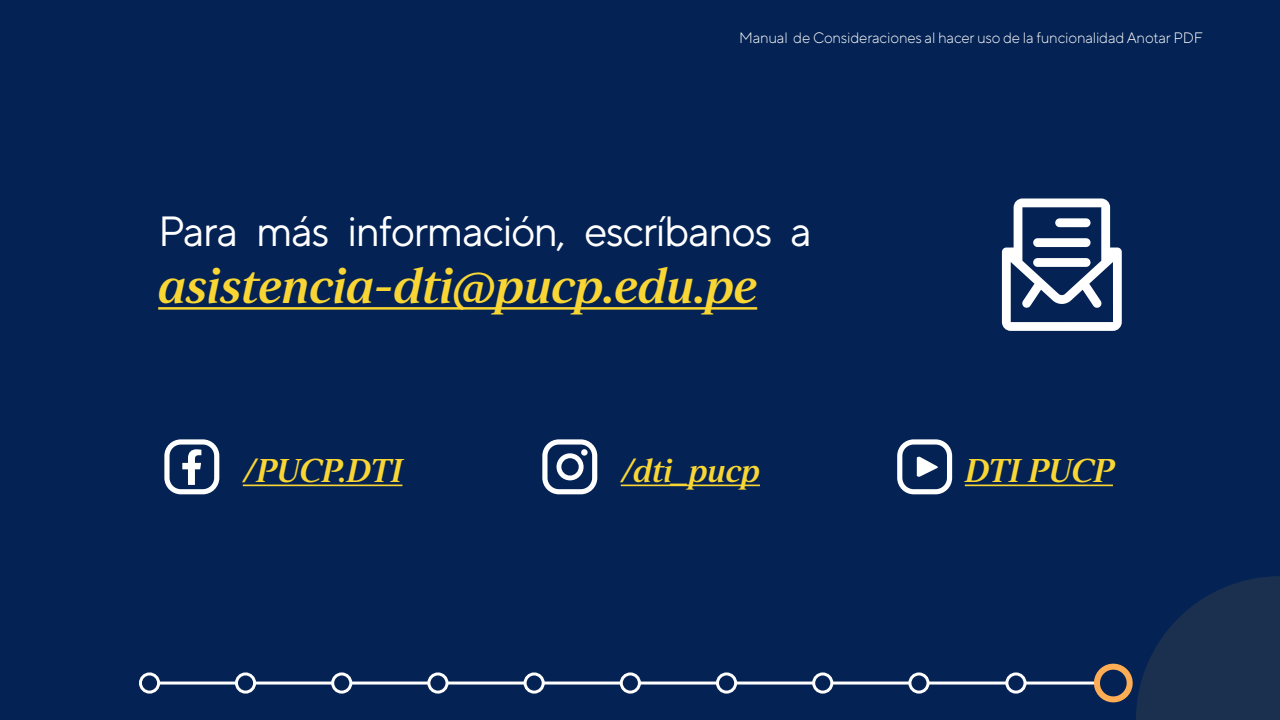
<style>
.page{position:relative;width:1280px;height:720px;background:#042354}
.page>*{position:absolute;margin:0;border:0;box-sizing:border-box;transform-origin:0 0}
.t1{font:50px "Strato Pro Demi Bold It";letter-spacing:-.02em;color:#fad634}
.t2{font:42px "TT Norms Pro";letter-spacing:-.035em;color:#fff}
.t3{font:33px "Strato Pro Demi Bold It";letter-spacing:-.02em;color:#fad634}
.t4{font:300 15px "TT Norms Pro";letter-spacing:-.01em;color:#fff}
</style>
<div class="page">
<hr style="left:149px;top:682px;width:962px;height:3px;background:#fff">
<svg style="left:333px;top:674px;width:18px;height:18px"></svg>
<div style="left:331px;top:672px;width:21px;height:22px;border:3px solid #fff;border-radius:50%"></div>
<svg style="left:429px;top:674px;width:18px;height:18px"></svg>
<div style="left:427px;top:672px;width:22px;height:22px;border:3px solid #fff;border-radius:50%"></div>
<svg style="left:236px;top:674px;width:19px;height:18px"></svg>
<div style="left:235px;top:672px;width:21px;height:22px;border:3px solid #fff;border-radius:50%"></div>
<svg style="left:140px;top:674px;width:19px;height:18px"></svg>
<div style="left:139px;top:672px;width:21px;height:22px;border:3px solid #fff;border-radius:50%"></div>
<svg style="left:525px;top:674px;width:18px;height:18px"></svg>
<div style="left:524px;top:672px;width:21px;height:22px;border:3px solid #fff;border-radius:50%"></div>
<svg style="left:717px;top:674px;width:19px;height:18px"></svg>
<div style="left:716px;top:672px;width:21px;height:22px;border:3px solid #fff;border-radius:50%"></div>
<svg style="left:621px;top:674px;width:18px;height:18px"></svg>
<div style="left:620px;top:672px;width:21px;height:22px;border:3px solid #fff;border-radius:50%"></div>
<svg style="left:814px;top:674px;width:18px;height:18px"></svg>
<div style="left:812px;top:672px;width:21px;height:22px;border:3px solid #fff;border-radius:50%"></div>
<svg style="left:910px;top:674px;width:18px;height:18px"></svg>
<div style="left:908px;top:672px;width:22px;height:22px;border:3px solid #fff;border-radius:50%"></div>
<svg style="left:1007px;top:674px;width:18px;height:18px"></svg>
<div style="left:1005px;top:672px;width:22px;height:22px;border:3px solid #fff;border-radius:50%"></div>
<hr style="left:158px;top:307px;width:599px;height:3px;background:#fad634">
<svg style="left:1002px;top:198px;width:120px;height:133px"></svg>
<div style="left:1055px;top:218px;width:36px;height:9px;background:#fff;border-radius:4px"></div>
<div style="left:1033px;top:238px;width:58px;height:9px;background:#fff;border-radius:4px"></div>
<div style="left:1033px;top:258px;width:58px;height:9px;background:#fff;border-radius:4px"></div>
<svg style="left:1087px;top:576px;width:193px;height:144px"></svg>
<hr style="left:243px;top:485px;width:159px;height:1px;background:#fad634">
<hr style="left:621px;top:485px;width:139px;height:1px;background:#fad634">
<hr style="left:965px;top:485px;width:148px;height:1px;background:#fad634">
<svg style="left:542px;top:439px;width:55px;height:55px"></svg>
<svg style="left:164px;top:439px;width:55px;height:55px"></svg>
<svg style="left:897px;top:439px;width:55px;height:55px"></svg>
<p class="t4" style="left:739px;top:27px;width:465px">Manual de Consideraciones al hacer uso de la funcionalidad Anotar PDF</p>
<h2 class="t2" style="left:158px;top:201px;width:655px">Para más información, escríbanos a</h2>
<h1 class="t1" style="left:158px;top:255px;width:601px">asistencia-dti@pucp.edu.pe</h1>
<h3 class="t3" style="left:243px;top:450px;width:162px">/PUCP.DTI</h3>
<h3 class="t3" style="left:621px;top:450px;width:141px">/dti_pucp</h3>
<h3 class="t3" style="left:965px;top:450px;width:151px">DTI PUCP</h3>
</div>
